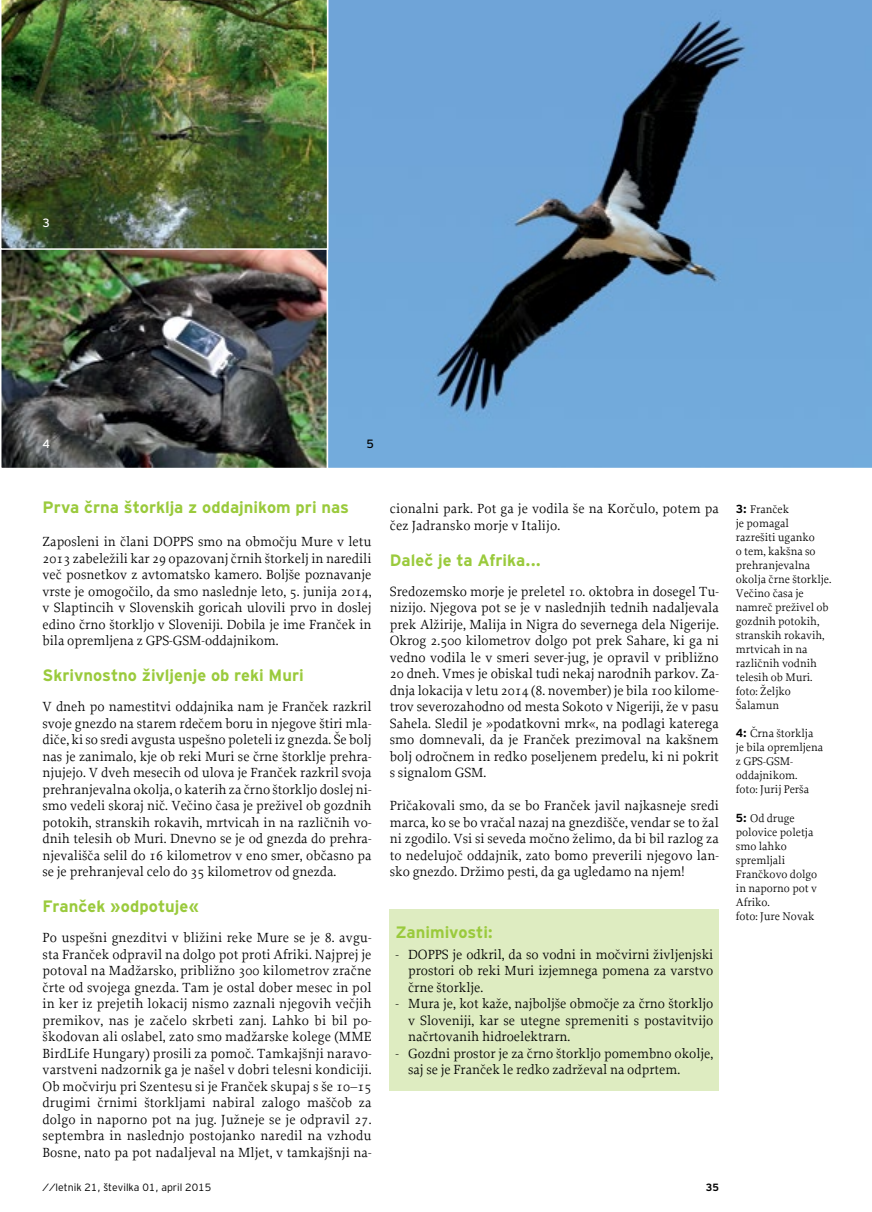
<style>
.page{position:relative;width:872px;height:1212px;background:#fff}
.page>*{position:absolute;margin:0;border:0;box-sizing:border-box;transform-origin:0 0}
.t1{font:700 16.5px "Interstate Bold Mono CE";color:#9aca3c}
.t2{font:13.95px/16.5px "Proforma";color:#000;text-align:justify}
.t3{font:500 12px "Interstate Regular Mono CE";color:#fff}
.t4{font:500 12px "Interstate Regular Mono CE";color:#000}
.t5{font:11.7px/14.1px "Proforma";color:#000}
.t6{font:300 10.5px "Interstate Light Mono CE";color:#000}
.t7{font:700 10.5px "Interstate Bold Mono CE";color:#000}
.s1{font-family:"Interstate Bold Mono CE";font-weight:700}
</style>
<div class="page">
<div style="left:390px;top:909px;width:329px;height:182px;background:#deecc1"></div>
<img style="left:3px;top:250px;width:322px;height:216px">
<div style="left:0;top:246px;width:328px;height:223px;border:2px solid #fff"></div>
<svg style="left:327px;top:0;width:545px;height:469px;background:#6798c4"></svg>
<img style="left:0;top:0;width:328px;height:250px">
<p class="t3" style="left:43px;top:216px;width:9px">3</p>
<p class="t3" style="left:43px;top:437px;width:9px">4</p>
<p class="t4" style="left:367px;top:437px;width:9px">5</p>
<p class="t1" style="left:43px;top:498px;width:308px">Prva črna štorklja z oddajnikom pri nas</p>
<p class="t2" style="left:43px;top:533px;width:330px">Zaposleni in člani DOPPS smo na območju Mure v letu 2013 zabeležili kar 29 opazovanj črnih štorkelj in naredili več posnetkov z avtomatsko kamero. Boljše poznavanje vrste je omogočilo, da smo naslednje leto, 5. junija 2014, v Slaptincih v Slovenskih goricah ulovili prvo in doslej edino črno štorkljo v Sloveniji. Dobila je ime Franček in bila opremljena z GPS-GSM-oddajnikom.</p>
<p class="t1" style="left:43px;top:666px;width:263px">Skrivnostno življenje ob reki Muri</p>
<p class="t2" style="left:43px;top:698px;width:330px">V dneh po namestitvi oddajnika nam je Franček razkril svoje gnezdo na starem rdečem boru in njegove štiri mla&shy;diče, ki so sredi avgusta uspešno poleteli iz gnezda. Še bolj nas je zanimalo, kje ob reki Muri se črne štorklje prehra&shy;njujejo. V dveh mesecih od ulova je Franček razkril svoja prehranjevalna okolja, o katerih za črno štorkljo doslej ni&shy;smo vedeli skoraj nič. Večino časa je preživel ob gozdnih potokih, stranskih rokavih, mrtvicah in na različnih vo&shy;dnih telesih ob Muri. Dnevno se je od gnezda do prehra&shy;njevališča selil do 16 kilometrov v eno smer, občasno pa se je prehranjeval celo do 35 kilometrov od gnezda.</p>
<p class="t1" style="left:43px;top:897px;width:158px">Franček »odpotuje«</p>
<p class="t2" style="left:43px;top:929px;width:330px">Po uspešni gnezditvi v bližini reke Mure se je 8. avgu&shy;sta Franček odpravil na dolgo pot proti Afriki. Najprej je potoval na Madžarsko, približno 300 kilometrov zračne črte od svojega gnezda. Tam je ostal dober mesec in pol in ker iz prejetih lokacij nismo zaznali njegovih večjih premikov, nas je začelo skrbeti zanj. Lahko bi bil po&shy;škodovan ali oslabel, zato smo madžarske kolege (MME BirdLife Hungary) prosili za pomoč. Tamkajšnji naravo&shy;varstveni nadzornik ga je našel v dobri telesni kondiciji.<br>Ob močvirju pri Szentesu si je Franček skupaj s še 10–15 drugimi črnimi štorkljami nabiral zalogo maščob za dolgo in naporno pot na jug. Južneje se je odpravil 27. septembra in naslednjo postojanko naredil na vzhodu Bosne, nato pa pot nadaljeval na Mljet, v tamkajšnji na-</p>
<p class="t2" style="left:390px;top:500px;width:330px">cionalni park. Pot ga je vodila še na Korčulo, potem pa čez Jadransko morje v Italijo.</p>
<p class="t1" style="left:390px;top:551px;width:153px">Daleč je ta Afrika...</p>
<p class="t2" style="left:390px;top:583px;width:330px">Sredozemsko morje je preletel 10. oktobra in dosegel Tu&shy;nizijo. Njegova pot se je v naslednjih tednih nadaljevala prek Alžirije, Malija in Nigra do severnega dela Nigerije.<br>Okrog 2.500 kilometrov dolgo pot prek Sahare, ki ga ni vedno vodila le v smeri sever-jug, je opravil v približno 20 dneh. Vmes je obiskal tudi nekaj narodnih parkov. Za&shy;dnja lokacija v letu 2014 (8. november) je bila 100 kilome&shy;trov severozahodno od mesta Sokoto v Nigeriji, že v pasu Sahela. Sledil je »podatkovni mrk«, na podlagi katerega smo domnevali, da je Franček prezimoval na kakšnem bolj odročnem in redko poseljenem predelu, ki ni pokrit s signalom GSM.</p>
<p class="t2" style="left:390px;top:797px;width:330px">Pričakovali smo, da se bo Franček javil najkasneje sredi marca, ko se bo vračal nazaj na gnezdišče, vendar se to žal ni zgodilo. Vsi si seveda močno želimo, da bi bil razlog za to nedelujoč oddajnik, zato bomo preverili njegovo lan&shy;sko gnezdo. Držimo pesti, da ga ugledamo na njem!</p>
<p class="t1" style="left:395px;top:923px;width:99px">Zanimivosti:</p>
<p class="t2" style="left:408px;top:946px;width:307px;text-indent:-13px">- DOPPS je odkril, da so vodni in močvirni življenjski prostori ob reki Muri izjemnega pomena za varstvo črne štorklje.</p>
<p class="t2" style="left:408px;top:995px;width:307px;text-indent:-13px">- Mura je, kot kaže, najboljše območje za črno štorkljo v Sloveniji, kar se utegne spremeniti s postavitvijo načrtovanih hidroelektrarn.</p>
<p class="t2" style="left:408px;top:1045px;width:307px;text-indent:-13px">- Gozdni prostor je za črno štorkljo pomembno okolje, saj se je Franček le redko zadrževal na odprtem.</p>
<p class="t6" style="left:43px;top:1181px;width:170px">//letnik 21, številka 01, april 2015</p>
<p class="t7" style="left:706px;top:1181px;width:15px">35</p>
<p class="t5" style="left:736px;top:502px;width:97px"><span class="s1">3:</span> Franček<br>je pomagal<br>razrešiti uganko<br>o tem, kakšna so prehranjevalna okolja črne štorklje.<br>Večino časa je namreč preživel ob gozdnih potokih, stranskih rokavih, mrtvicah in na različnih vodnih telesih ob Muri. foto: Željko<br>Šalamun</p>
<p class="t5" style="left:736px;top:726px;width:89px"><span class="s1">4:</span> Črna štorklja je bila opremljena z GPS-GSM&shy;oddajnikom.<br>foto: Jurij Perša</p>
<p class="t5" style="left:736px;top:810px;width:83px"><span class="s1">5:</span> Od druge polovice poletja smo lahko spremljali<br>Frančkovo dolgo in naporno pot v<br>Afriko.<br>foto: Jure Novak</p>
</div>
